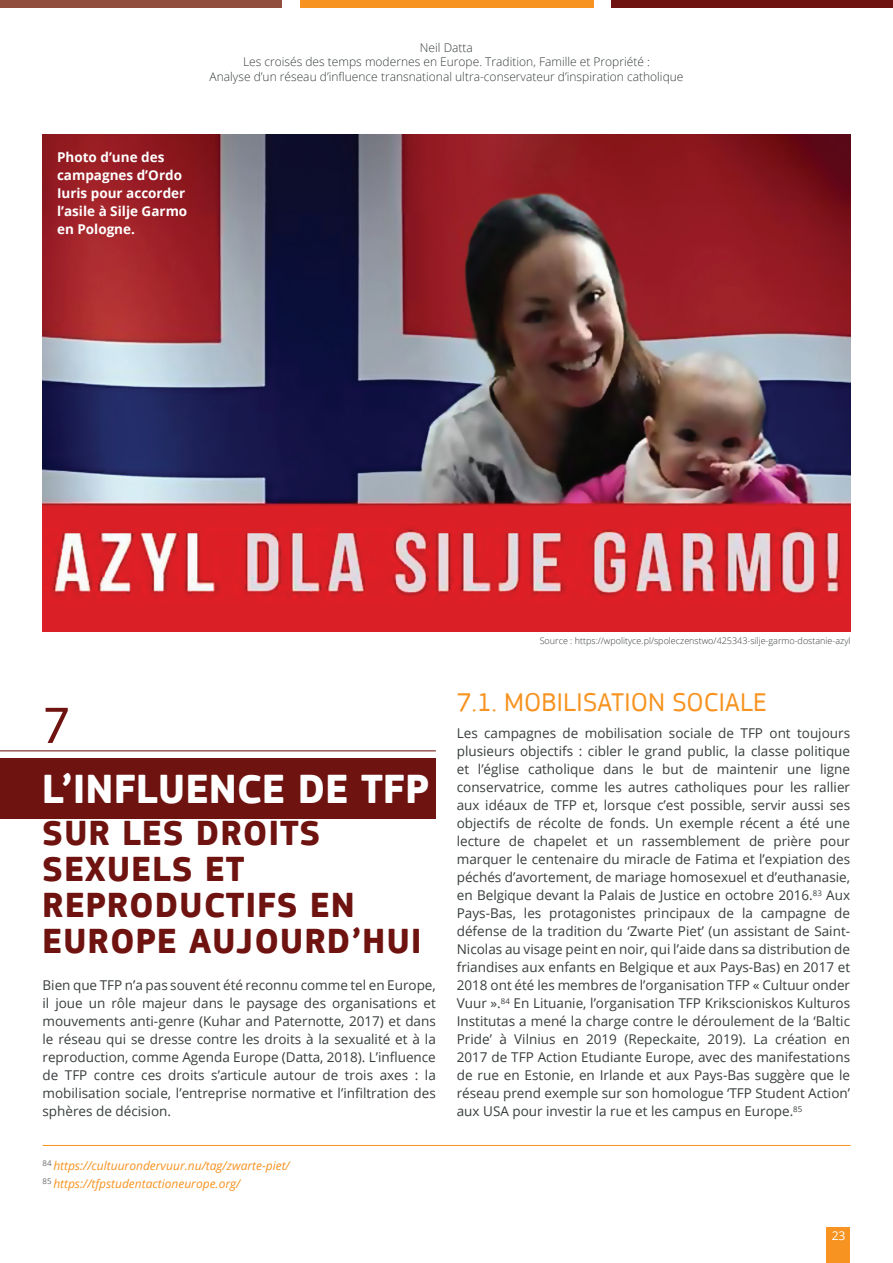
<style>
.page{position:relative;width:893px;height:1263px;background:#fff}
.page>*{position:absolute;margin:0;border:0;box-sizing:border-box;transform-origin:0 0}
.t1{font:54px "Myriad Pro";color:#6e1310}
.t2{font:700 42px "PF Square Sans Pro";color:#fff}
.t3{font:700 36px/36px "PF Square Sans Pro";letter-spacing:.02em;color:#6e1310}
.t4{font:27px "PF Square Sans Pro";color:#f79320}
.t5{font:13.5px/18px "Open Sans";color:#383d3d;text-align:justify}
.t6{font:700 13.5px/18px "Open Sans";color:#fff}
.t7{font:12.15px "Open Sans";color:#fff}
.t8{font:300 12px/14.4px "Open Sans";color:#383d3d;text-align:center}
.t9{font:italic 12px "Open Sans";color:#f79320}
.t10{font:300 9px "Open Sans";color:#383d3d}
</style>
<div class="page">
<div style="left:0;top:0;width:282px;height:7px;background:#914e3e"></div>
<div style="left:611px;top:0;width:282px;height:7px;background:#6e1310"></div>
<div style="left:300px;top:0;width:293px;height:7px;background:#f79320"></div>
<div style="left:827px;top:1227px;width:23px;height:36px;background:#f79320"></div>
<hr style="left:43px;top:1145px;width:807px;height:1px;background:#f79320">
<div style="left:0;top:758px;width:436px;height:60px;background:#6e1310"></div>
<hr style="left:0;top:750px;width:436px;height:1px;background:#6e1310">
<img style="left:43px;top:134px;width:807px;height:497px">
<p class="t8" style="left:210px;top:40px;width:475px">Neil Datta<br>Les croisés des temps modernes en Europe. Tradition, Famille et Propriété :<br>Analyse d’un réseau d’influence transnational ultra-conservateur d’inspiration catholique</p>
<p class="t6" style="left:57px;top:148px;width:132px">Photo d’une des campagnes d’Ordo<br>Iuris pour accorder l’asile à Silje Garmo en Pologne.</p>
<p class="t10" style="left:540px;top:634px;width:312px">Source : https://wpolityce.pl/spoleczenstwo/425343-silje-garmo-dostanie-azyl</p>
<p class="t1" style="left:43px;top:691px;width:29px">7</p>
<p class="t2" style="left:42px;top:763px;width:389px">L’INFLUENCE DE TFP</p>
<p class="t3" style="left:42px;top:816px;width:280px">SUR LES DROITS</p>
<p class="t3" style="left:42px;top:852px;width:204px">SEXUELS ET</p>
<p class="t3" style="left:42px;top:888px;width:381px">REPRODUCTIFS EN<br>EUROPE AUJOURD’HUI</p>
<p class="t5" style="left:43px;top:976px;width:395px">Bien que TFP n’a pas souvent été reconnu comme tel en Europe, il joue un rôle majeur dans le paysage des organisations et mouvements anti-genre (Kuhar and Paternotte, 2017) et dans le réseau qui se dresse contre les droits à la sexualité et à la reproduction, comme Agenda Europe (Datta, 2018). L’influence de TFP contre ces droits s’articule autour de trois axes : la mobilisation sociale, l’entreprise normative et l’infiltration des sphères de décision.</p>
<p class="t9" style="left:43px;top:1157px;width:249px"><sup>84</sup> https://cultuurondervuur.nu/tag/zwarte-piet/</p>
<p class="t9" style="left:43px;top:1175px;width:199px"><sup>85</sup> https://tfpstudentactioneurope.org/</p>
<p class="t4" style="left:457px;top:686px;width:311px">7.1. MOBILISATION SOCIALE</p>
<p class="t5" style="left:457px;top:724px;width:395px">Les campagnes de mobilisation sociale de TFP ont toujours plusieurs objectifs : cibler le grand public, la classe politique et l’église catholique dans le but de maintenir une ligne conservatrice, comme les autres catholiques pour les rallier aux idéaux de TFP et, lorsque c’est possible, servir aussi ses objectifs de récolte de fonds. Un exemple récent a été une lecture de chapelet et un rassemblement de prière pour marquer le centenaire du miracle de Fatima et l’expiation des péchés d’avortement, de mariage homosexuel et d’euthanasie, en Belgique devant la Palais de Justice en octobre 2016.<sup>83</sup> Aux Pays-Bas, les protagonistes principaux de la campagne de défense de la tradition du ‘Zwarte Piet’ (un assistant de Saint-Nicolas au visage peint en noir, qui l’aide dans sa distribution de friandises aux enfants en Belgique et aux Pays-Bas) en 2017 et 2018 ont été les membres de l’organisation TFP « Cultuur onder Vuur ».<sup>84</sup> En Lituanie, l’organisation TFP Krikscioniskos Kulturos Institutas a mené la charge contre le déroulement de la ‘Baltic Pride’ à Vilnius en 2019 (Repeckaite, 2019). La création en 2017 de TFP Action Etudiante Europe, avec des manifestations de rue en Estonie, en Irlande et aux Pays-Bas suggère que le réseau prend exemple sur son homologue ‘TFP Student Action’ aux USA pour investir la rue et les campus en Europe.<sup>85</sup></p>
<p class="t7" style="left:832px;top:1227px;width:15px">23</p>
</div>
